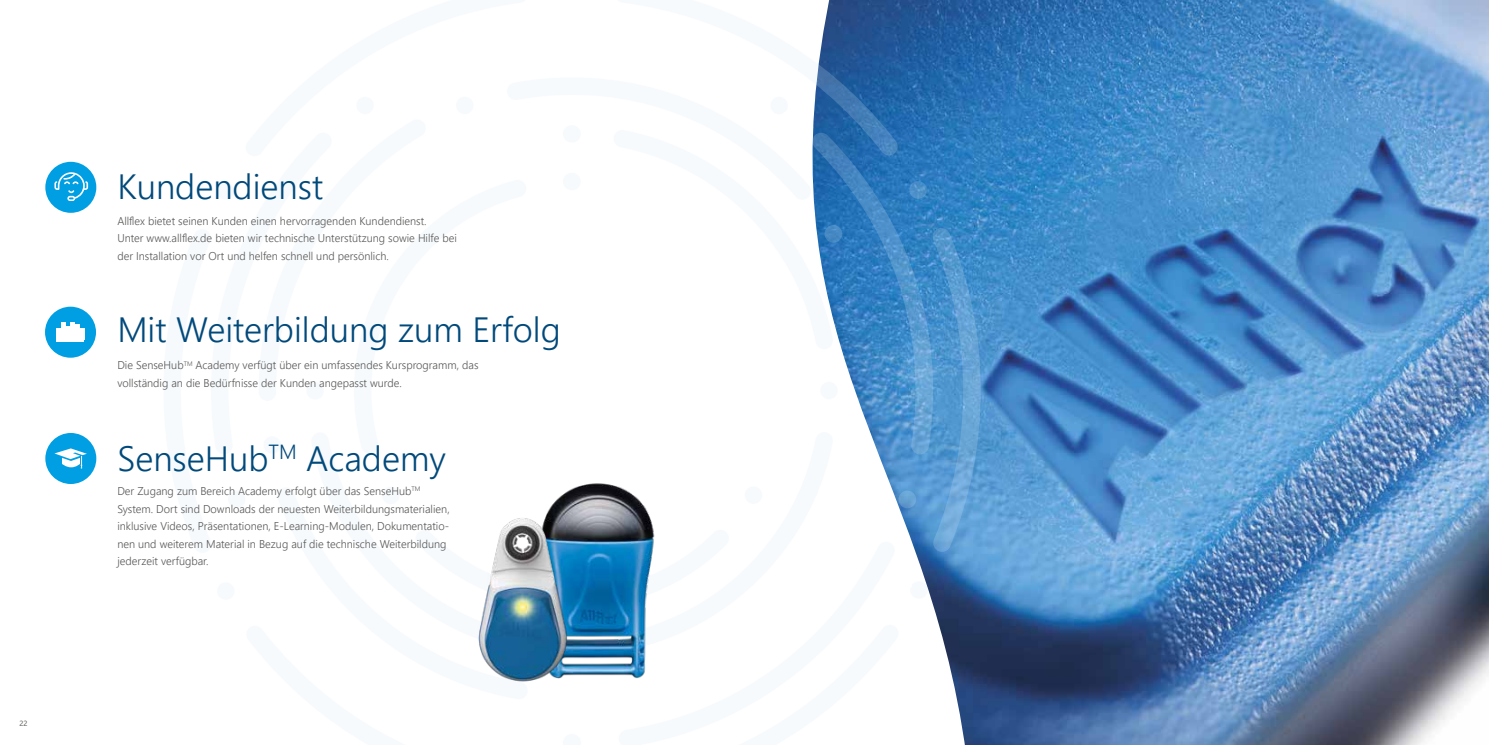
<style>
.page{position:relative;width:1489px;height:745px;background:#fff}
.page>*{position:absolute;margin:0;border:0;box-sizing:border-box;transform-origin:0 0}
.t1{font:300 35px "Segoe UI";color:#00497b}
.t2{font:300 11.25px/17.5px "Segoe UI";color:#575756}
.t3{font:7.5px "Segoe UI";color:#575756}
</style>
<div class="page">
<img style="left:966px;top:0;width:522px;height:744px">
<svg style="left:934px;top:608px;width:32px;height:136px"></svg>
<div style="left:45px;top:432px;width:51px;height:51px;background:#009fe3;border-radius:50%"></div>
<svg style="left:54px;top:448px;width:33px;height:20px"></svg>
<div style="left:45px;top:162px;width:51px;height:51px;background:#009fe3;border-radius:50%"></div>
<svg style="left:54px;top:172px;width:34px;height:29px"></svg>
<div style="left:45px;top:306px;width:51px;height:51px;background:#009fe3;border-radius:50%"></div>
<hr style="left:71px;top:321px;width:4px;height:18px;background:#fff">
<hr style="left:61px;top:321px;width:4px;height:18px;background:#fff">
<hr style="left:66px;top:325px;width:4px;height:14px;background:#fff">
<hr style="left:75px;top:324px;width:4px;height:15px;background:#fff">
<hr style="left:56px;top:328px;width:4px;height:11px;background:#fff">
<hr style="left:80px;top:328px;width:4px;height:11px;background:#fff">
<hr style="left:56px;top:339px;width:28px;height:2px;background:#fff">
<svg style="left:812px;top:0;width:168px;height:608px"></svg>
<img style="left:551px;top:483px;width:104px;height:196px">
<img style="left:478px;top:506px;width:104px;height:176px">
<p class="t3" style="left:19px;top:715px;width:10px">22</p>
<h1 class="t1" style="left:117px;top:154px;width:207px">Kundendienst</h1>
<p class="t2" style="left:117px;top:211px;width:341px">Allflex bietet seinen Kunden einen hervorragenden Kundendienst.<br>Unter www.allflex.de bieten wir technische Unterstützung sowie Hilfe bei der Installation vor Ort und helfen schnell und persönlich.</p>
<h1 class="t1" style="left:117px;top:296px;width:445px">Mit Weiterbildung zum Erfolg</h1>
<p class="t2" style="left:117px;top:355px;width:362px">Die SenseHub<sup>TM</sup> Academy verfügt über ein umfassendes Kursprogramm, das vollständig an die Bedürfnisse der Kunden angepasst wurde.</p>
<h1 class="t1" style="left:117px;top:425px;width:330px">SenseHub<sup>TM</sup> Academy</h1>
<p class="t2" style="left:117px;top:481px;width:334px">Der Zugang zum Bereich Academy erfolgt über das SenseHub<sup>TM </sup>System. Dort sind Downloads der neuesten Weiterbildungsmaterialien, inklusive Videos, Präsentationen, E-Learning-Modulen, Dokumentatio&shy;nen und weiterem Material in Bezug auf die technische Weiterbildung jederzeit verfügbar.</p>
</div>
